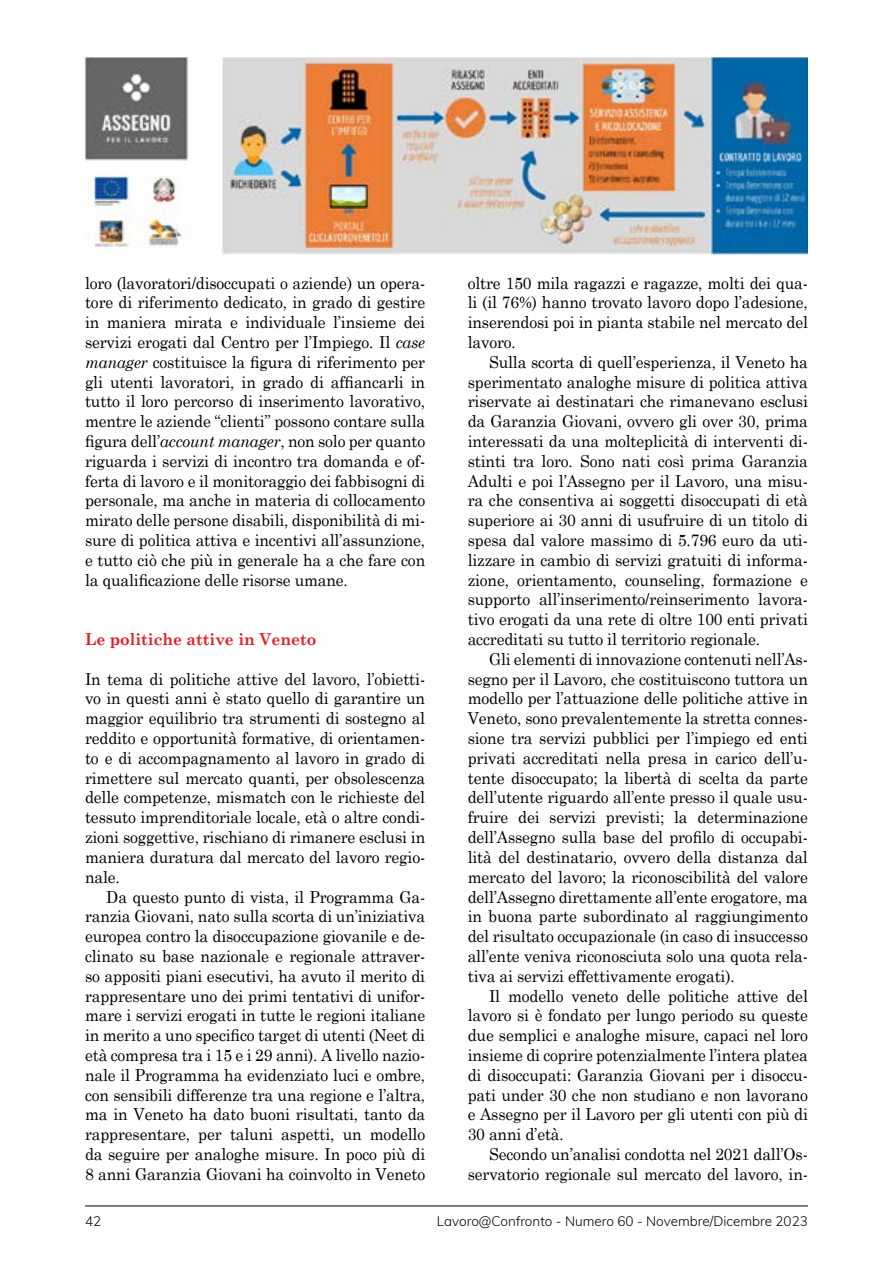
<style>
.page{position:relative;width:893px;height:1263px;background:#fff}
.page>*{position:absolute;margin:0;border:0;box-sizing:border-box;transform-origin:0 0}
.t1{font:16.5px/19.8px "Century Schoolbook";letter-spacing:-.01em;color:#000;text-align:justify;scale:.95 1}
.t2{font:700 16.5px "Century Schoolbook";color:#e21f26;scale:.95 1}
.t3{font:300 13.5px "Muli";color:#000}
.s1{font-style:italic}
</style>
<div class="page">
<hr style="left:85px;top:1205px;width:723px;height:1px;background:#000">
<img style="left:85px;top:57px;width:723px;height:198px">
<p class="t1" style="left:85px;top:272px;width:360px">loro (lavoratori/disoccupati o aziende) un opera&shy;tore di riferimento dedicato, in grado di gestire in maniera mirata e individuale l’insieme dei servizi erogati dal Centro per l’Impiego. Il <span class="s1">case manager</span> costituisce la figura di riferimento per gli utenti lavoratori, in grado di affiancarli in tutto il loro percorso di inserimento lavorativo, mentre le aziende “clienti” possono contare sulla figura dell’<span class="s1">account manager</span>, non solo per quanto riguarda i servizi di incontro tra domanda e of&shy;ferta di lavoro e il monitoraggio dei fabbisogni di personale, ma anche in materia di collocamento mirato delle persone disabili, disponibilità di mi&shy;sure di politica attiva e incentivi all’assunzione, e tutto ciò che più in generale ha a che fare con la qualificazione delle risorse umane.</p>
<p class="t2" style="left:85px;top:629px;width:245px">Le politiche attive in Veneto</p>
<p class="t1" style="left:85px;top:668px;width:360px">In tema di politiche attive del lavoro, l’obietti&shy;vo in questi anni è stato quello di garantire un maggior equilibrio tra strumenti di sostegno al reddito e opportunità formative, di orientamen&shy;to e di accompagnamento al lavoro in grado di rimettere sul mercato quanti, per obsolescenza delle competenze, mismatch con le richieste del tessuto imprenditoriale locale, età o altre condi&shy;zioni soggettive, rischiano di rimanere esclusi in maniera duratura dal mercato del lavoro regio&shy;nale.</p>
<p class="t1" style="left:85px;top:886px;width:360px;text-indent:21px">Da questo punto di vista, il Programma Ga&shy;ranzia Giovani, nato sulla scorta di un’iniziativa europea contro la disoccupazione giovanile e de&shy;clinato su base nazionale e regionale attraver&shy;so appositi piani esecutivi, ha avuto il merito di rappresentare uno dei primi tentativi di unifor&shy;mare i servizi erogati in tutte le regioni italiane in merito a uno specifico target di utenti (Neet di età compresa tra i 15 e i 29 anni). A livello nazio&shy;nale il Programma ha evidenziato luci e ombre, con sensibili differenze tra una regione e l’altra, ma in Veneto ha dato buoni risultati, tanto da rappresentare, per taluni aspetti, un modello da seguire per analoghe misure. In poco più di 8 anni Garanzia Giovani ha coinvolto in Veneto</p>
<p class="t1" style="left:468px;top:272px;width:360px">oltre 150 mila ragazzi e ragazze, molti dei qua&shy;li (il 76%) hanno trovato lavoro dopo l’adesione, inserendosi poi in pianta stabile nel mercato del lavoro.</p>
<p class="t1" style="left:468px;top:352px;width:360px;text-indent:21px">Sulla scorta di quell’esperienza, il Veneto ha sperimentato analoghe misure di politica attiva riservate ai destinatari che rimanevano esclusi da Garanzia Giovani, ovvero gli over 30, prima interessati da una molteplicità di interventi di&shy;stinti tra loro. Sono nati così prima Garanzia Adulti e poi l’Assegno per il Lavoro, una misu&shy;ra che consentiva ai soggetti disoccupati di età superiore ai 30 anni di usufruire di un titolo di spesa dal valore massimo di 5.796 euro da uti&shy;lizzare in cambio di servizi gratuiti di informa&shy;zione, orientamento, counseling, formazione e supporto all’inserimento/reinserimento lavora&shy;tivo erogati da una rete di oltre 100 enti privati accreditati su tutto il territorio regionale.</p>
<p class="t1" style="left:468px;top:649px;width:360px;text-indent:21px">Gli elementi di innovazione contenuti nell’As&shy;segno per il Lavoro, che costituiscono tuttora un modello per l’attuazione delle politiche attive in Veneto, sono prevalentemente la stretta connes&shy;sione tra servizi pubblici per l’impiego ed enti privati accreditati nella presa in carico dell’u&shy;tente disoccupato; la libertà di scelta da parte dell’utente riguardo all’ente presso il quale usu&shy;fruire dei servizi previsti; la determinazione dell’Assegno sulla base del profilo di occupabi&shy;lità del destinatario, ovvero della distanza dal mercato del lavoro; la riconoscibilità del valore dell’Assegno direttamente all’ente erogatore, ma in buona parte subordinato al raggiungimento del risultato occupazionale (in caso di insuccesso all’ente veniva riconosciuta solo una quota rela&shy;tiva ai servizi effettivamente erogati).</p>
<p class="t1" style="left:468px;top:985px;width:360px;text-indent:21px">Il modello veneto delle politiche attive del lavoro si è fondato per lungo periodo su queste due semplici e analoghe misure, capaci nel loro insieme di coprire potenzialmente l’intera platea di disoccupati: Garanzia Giovani per i disoccu&shy;pati under 30 che non studiano e non lavorano e Assegno per il Lavoro per gli utenti con più di 30 anni d’età.</p>
<p class="t1" style="left:468px;top:1144px;width:360px;text-align:right">Secondo un’analisi condotta nel 2021 dall’Os&shy;servatorio regionale sul mercato del lavoro, in-</p>
<p class="t3" style="left:85px;top:1211px;width:18px">42</p>
<p class="t3" style="left:437px;top:1211px;width:372px">Lavoro@Confronto - Numero 60 - Novembre/Dicembre 2023</p>
</div>
